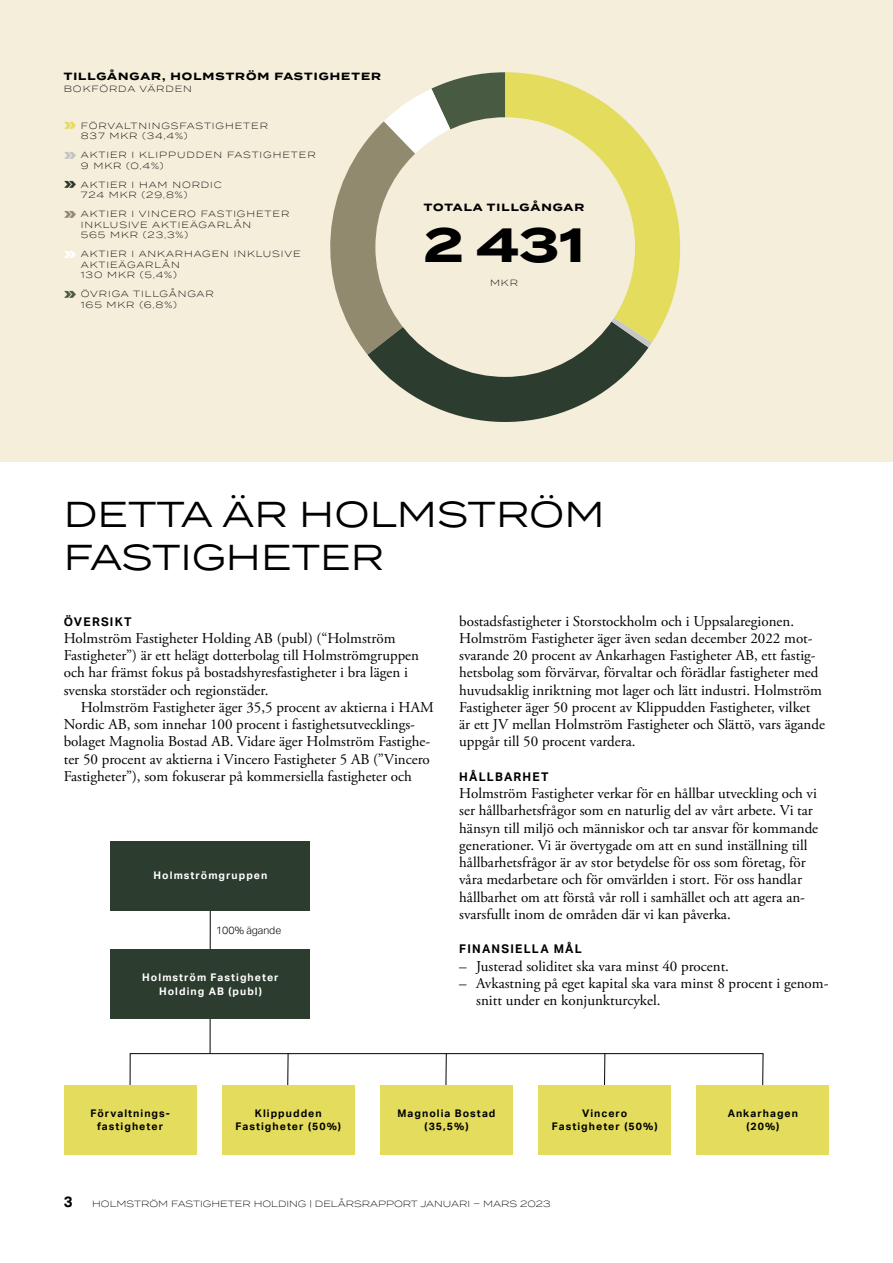
<style>
.page{position:relative;width:893px;height:1263px;background:#fff}
.page>*{position:absolute;margin:0;border:0;box-sizing:border-box;transform-origin:0 0}
.t1{font:700 48px "Termina";color:#000}
.t2{font:36px/43.2px "Termina";color:#000}
.t3{font:15px/17.2px "Adobe Garamond Pro";color:#000}
.t4{font:700 15px "Aktiv Grotesk";color:#000}
.t5{font:700 12px "Aktiv Grotesk";letter-spacing:.1em;color:#000}
.t6{font:700 10.5px/13.5px "Aktiv Grotesk";letter-spacing:.1em;color:#000;text-align:center}
.t7{font:700 10.5px/13.5px "Aktiv Grotesk";letter-spacing:.1em;color:#fff;text-align:center}
.t8{font:700 10.5px "Termina";letter-spacing:.1em;color:#000}
.t9{font:300 10.5px "Aktiv Grotesk";color:#000}
.t10{font:300 9px/10.5px "Termina";letter-spacing:.1em;color:#000}
.t11{font:300 9px "Termina";color:#000}
.s1{font-weight:900;font-size:15px;color:#e3dc5c}
.s2{font-weight:900;font-size:15px;color:#c1c3c3}
.s3{font-weight:900;font-size:15px;color:#2c3c2e}
.s4{font-weight:900;font-size:15px;color:#928a6f}
.s5{font-weight:900;font-size:15px;color:#fff}
.s6{font-weight:900;font-size:15px;color:#495a41}
</style>
<div class="page">
<div style="left:0;top:0;width:893px;height:461px;background:#f4eedb"></div>
<hr style="left:130px;top:1053px;width:633px;height:1px;background:#000">
<hr style="left:210px;top:875px;width:1px;height:178px;background:#000">
<hr style="left:130px;top:1053px;width:1px;height:34px;background:#000">
<hr style="left:762px;top:1053px;width:1px;height:37px;background:#000">
<hr style="left:604px;top:1053px;width:1px;height:37px;background:#000">
<hr style="left:446px;top:1053px;width:1px;height:37px;background:#000">
<hr style="left:287px;top:1053px;width:1px;height:37px;background:#000">
<div style="left:111px;top:841px;width:199px;height:69px;background:#2c3c2e"></div>
<div style="left:380px;top:1085px;width:133px;height:69px;background:#e3dc5c"></div>
<div style="left:696px;top:1085px;width:133px;height:69px;background:#e3dc5c"></div>
<div style="left:538px;top:1085px;width:133px;height:69px;background:#e3dc5c"></div>
<div style="left:64px;top:1085px;width:132px;height:69px;background:#e3dc5c"></div>
<div style="left:222px;top:1085px;width:133px;height:69px;background:#e3dc5c"></div>
<div style="left:111px;top:949px;width:199px;height:70px;background:#2c3c2e"></div>
<svg style="left:367px;top:355px;width:276px;height:67px;fill:#2c3c2e"></svg>
<svg style="left:330px;top:72px;width:322px;height:283px"></svg>
<svg style="left:505px;top:72px;width:175px;height:270px;fill:#e3dc5c"></svg>
<div style="left:375px;top:117px;width:260px;height:260px;background:#f4edda;border-radius:50%"></div>
<p class="t8" style="left:64px;top:69px;width:319px">TILLGÅNGAR, HOLMSTRÖM FASTIGHETER</p>
<p class="t10" style="left:64px;top:84px;width:130px">BOKFÖRDA VÄRDEN</p>
<p class="t10" style="left:81px;top:120px;width:189px;text-indent:-17px"><span class="s1">»</span> FÖRVALTNINGSFASTIGHETER<br>837 MKR (34,4%)</p>
<p class="t10" style="left:81px;top:149px;width:236px;text-indent:-17px"><span class="s2">»</span> AKTIER I KLIPPUDDEN FASTIGHETER<br>9 MKR (0,4%)</p>
<p class="t10" style="left:81px;top:179px;width:143px;text-indent:-17px"><span class="s3">»</span> AKTIER I HAM NORDIC<br>724 MKR (29,8%)</p>
<p class="t10" style="left:81px;top:208px;width:210px;text-indent:-17px"><span class="s4">»</span> AKTIER I VINCERO FASTIGHETER<br>INKLUSIVE AKTIEÄGARLÅN<br>565 MKR (23,3%)</p>
<p class="t10" style="left:81px;top:248px;width:222px;text-indent:-17px"><span class="s5">»</span> AKTIER I ANKARHAGEN INKLUSIVE<br>AKTIEÄGARLÅN<br>130 MKR (5,4%)</p>
<p class="t10" style="left:81px;top:288px;width:135px;text-indent:-17px"><span class="s6">»</span> ÖVRIGA TILLGÅNGAR<br>165 MKR (6,8%)</p>
<p class="t8" style="left:424px;top:200px;width:162px">TOTALA TILLGÅNGAR</p>
<h1 class="t1" style="left:424px;top:210px;width:162px">2 431</h1>
<p class="t10" style="left:490px;top:277px;width:29px">MKR</p>
<h2 class="t2" style="left:64px;top:491px;width:542px">DETTA ÄR HOLMSTRÖM<br>FASTIGHETER</h2>
<p class="t5" style="left:64px;top:614px;width:69px">ÖVERSIKT</p>
<p class="t3" style="left:64px;top:630px;width:357px">Holmström Fastigheter Holding AB (publ) (“Holmström Fastigheter”) är ett helägt dotterbolag till Holmströmgruppen och har främst fokus på bostadshyresfastigheter i bra lägen i svenska storstäder och regionstäder.</p>
<p class="t3" style="left:64px;top:699px;width:371px;text-indent:17px">Holmström Fastigheter äger 35,5 procent av aktierna i HAM Nordic AB, som innehar 100 procent i fastighetsutvecklings&shy;bolaget Magnolia Bostad AB. Vidare äger Holmström Fastighe&shy;ter 50 procent av aktierna i Vincero Fastigheter 5 AB (”Vincero Fastigheter”), som fokuserar på kommersiella fastigheter och</p>
<p class="t7" style="left:154px;top:869px;width:115px">Holmströmgruppen</p>
<p class="t9" style="left:216px;top:924px;width:67px">100% ägande</p>
<p class="t7" style="left:142px;top:971px;width:138px">Holmström Fastigheter<br>Holding AB (publ)</p>
<p class="t3" style="left:459px;top:613px;width:367px">bostadsfastigheter i Storstockholm och i Uppsalaregionen.<br>Holmström Fastigheter äger även sedan december 2022 mot&shy;svarande 20 procent av Ankarhagen Fastigheter AB, ett fastig&shy;hetsbolag som förvärvar, förvaltar och förädlar fastigheter med huvudsaklig inriktning mot lager och lätt industri. Holmström Fastigheter äger 50 procent av Klippudden Fastigheter, vilket är ett JV mellan Holmström Fastigheter och Slättö, vars ägande uppgår till 50 procent vardera.</p>
<p class="t5" style="left:459px;top:770px;width:91px">HÅLLBARHET</p>
<p class="t3" style="left:459px;top:785px;width:360px">Holmström Fastigheter verkar för en hållbar utveckling och vi ser hållbarhetsfrågor som en naturlig del av vårt arbete. Vi tar hänsyn till miljö och människor och tar ansvar för kommande generationer. Vi är övertygade om att en sund inställning till hållbarhetsfrågor är av stor betydelse för oss som företag, för våra medarbetare och för omvärlden i stort. För oss handlar hållbarhet om att förstå vår roll i samhället och att agera an&shy;svarsfullt inom de områden där vi kan påverka.</p>
<p class="t5" style="left:459px;top:942px;width:124px">FINANSIELLA MÅL</p>
<p class="t3" style="left:459px;top:958px;width:271px">– Justerad soliditet ska vara minst 40 procent.</p>
<p class="t3" style="left:476px;top:975px;width:354px;text-indent:-17px">– Avkastning på eget kapital ska vara minst 8 procent i genom&shy;snitt under en konjunkturcykel.</p>
<p class="t6" style="left:90px;top:1106px;width:81px">Förvaltnings&shy;fastigheter</p>
<p class="t6" style="left:236px;top:1106px;width:107px">Klippudden<br>Fastigheter (50%)</p>
<p class="t6" style="left:397px;top:1106px;width:99px">Magnolia Bostad (35,5%)</p>
<p class="t6" style="left:728px;top:1106px;width:72px">Ankarhagen (20%)</p>
<p class="t6" style="left:552px;top:1106px;width:107px">Vincero<br>Fastigheter (50%)</p>
<p class="t4" style="left:64px;top:1193px;width:10px">3</p>
<p class="t11" style="left:92px;top:1197px;width:460px">HOLMSTRÖM FASTIGHETER HOLDING | DELÅRSRAPPORT JANUARI – MARS 2023</p>
</div>
